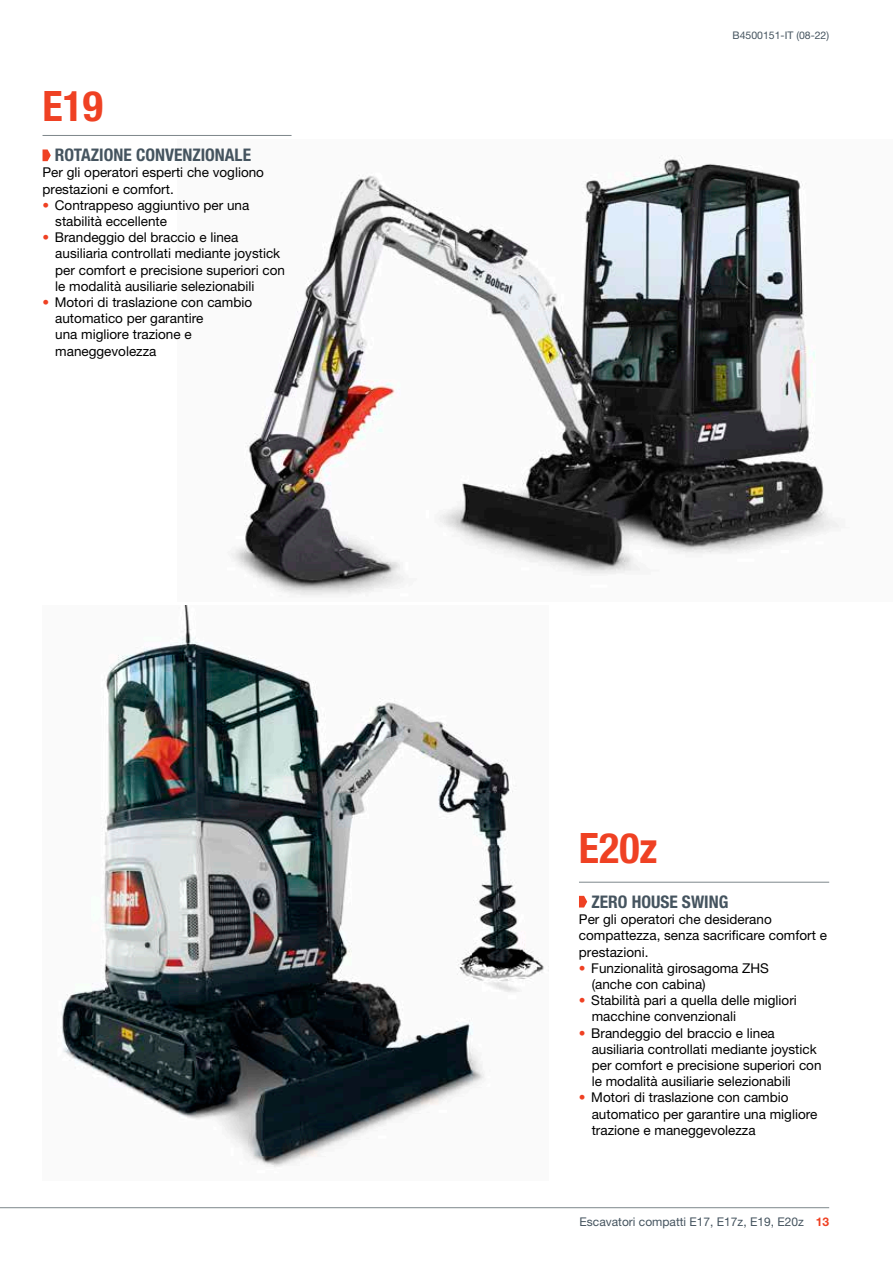
<style>
.page{position:relative;width:893px;height:1263px;background:#fff}
.page>*{position:absolute;margin:0;border:0;box-sizing:border-box;transform-origin:0 0}
.t1{font:700 condensed 42px "Helvetica Neue LT Pro";color:#ef4123}
.t2{font:700 condensed 17.4px "Helvetica Neue LT Pro";color:#45545f}
.t3{font:13.5px/16.2px "Helvetica Neue LT Pro";color:#000}
.t4{font:12px "Helvetica Neue LT Pro";color:#45545f}
.t5{font:10.5px "Helvetica Neue LT Pro";color:#45545f}
.s1{font-weight:700;color:#ef4123}
</style>
<div class="page">
<hr style="left:0;top:1207px;width:829px;height:1px;background:#7d878b">
<img style="left:231px;top:155px;width:608px;height:441px">
<img style="left:61px;top:605px;width:483px;height:562px">
<hr style="left:579px;top:882px;width:250px;height:1px;background:#7d878b">
<svg style="left:579px;top:896px;width:8px;height:11px"></svg>
<hr style="left:43px;top:135px;width:249px;height:1px;background:#7d878b">
<svg style="left:43px;top:149px;width:8px;height:12px"></svg>
<h1 class="t1" style="left:43px;top:81px;width:62px">E19</h1>
<p class="t2" style="left:55px;top:144px;width:198px">ROTAZIONE CONVENZIONALE</p>
<p class="t3" style="left:43px;top:164px;width:223px">Per gli operatori esperti che vogliono prestazioni e comfort.</p>
<p class="t3" style="left:55px;top:197px;width:196px;text-indent:-13px"><span class="s1">•</span> Contrappeso aggiuntivo per una stabilità eccellente</p>
<p class="t3" style="left:55px;top:229px;width:231px;text-indent:-13px"><span class="s1">•</span> Brandeggio del braccio e linea ausiliaria controllati mediante joystick per comfort e precisione superiori con le modalità ausiliarie selezionabili</p>
<p class="t3" style="left:55px;top:294px;width:198px;text-indent:-13px"><span class="s1">•</span> Motori di traslazione con cambio automatico per garantire<br>una migliore trazione e maneggevolezza</p>
<p class="t5" style="left:732px;top:29px;width:98px">B4500151-IT (08-22)</p>
<h1 class="t1" style="left:579px;top:822px;width:80px">E20z</h1>
<p class="t2" style="left:591px;top:891px;width:138px">ZERO HOUSE SWING</p>
<p class="t3" style="left:579px;top:911px;width:249px">Per gli operatori che desiderano compattezza, senza sacrificare comfort e prestazioni.</p>
<p class="t3" style="left:592px;top:960px;width:179px;text-indent:-13px"><span class="s1">•</span> Funzionalità girosagoma ZHS (anche con cabina)</p>
<p class="t3" style="left:592px;top:992px;width:207px;text-indent:-13px"><span class="s1">•</span> Stabilità pari a quella delle migliori macchine convenzionali</p>
<p class="t3" style="left:592px;top:1024px;width:231px;text-indent:-13px"><span class="s1">•</span> Brandeggio del braccio e linea ausiliaria controllati mediante joystick per comfort e precisione superiori con le modalità ausiliarie selezionabili</p>
<p class="t3" style="left:592px;top:1089px;width:227px;text-indent:-13px"><span class="s1">•</span> Motori di traslazione con cambio automatico per garantire una migliore trazione e maneggevolezza</p>
<p class="t4" style="left:580px;top:1214px;width:251px">Escavatori compatti E17, E17z, E19, E20z <span class="s1">13</span></p>
</div>
